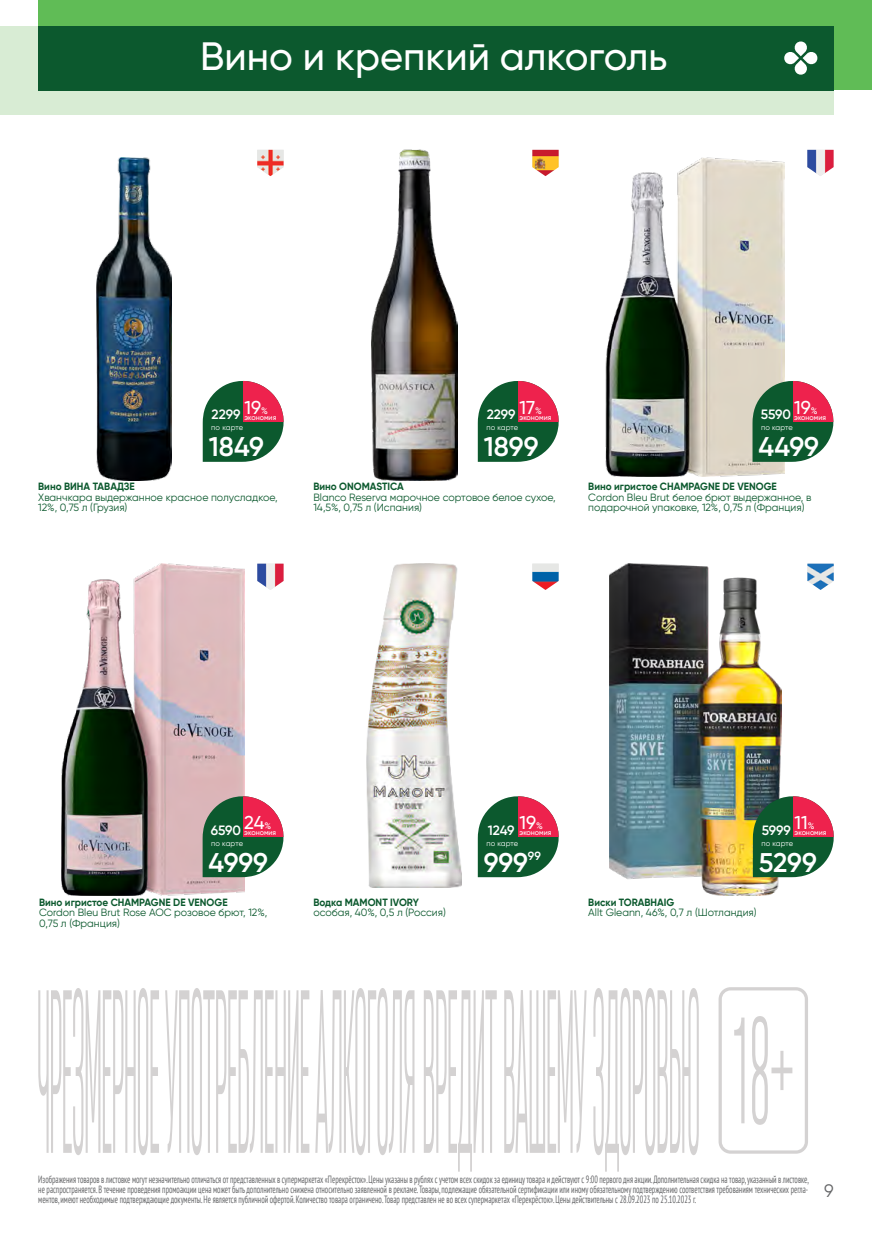
<style>
.page{position:relative;width:872px;height:1234px;background:#fff}
.page>*{position:absolute;margin:0;border:0;box-sizing:border-box;transform-origin:0 0}
.t1{font:500 39.45px "Gilroy";color:#fff}
.t2{font:600 27px "Gilroy";color:#fff}
.t3{font:18px "Gilroy";color:#636466}
.t4{font:600 13.5px "Gilroy";letter-spacing:-.005em;color:#fff}
.t5{font:600 11.85px "Gilroy";color:#fff}
.t6{font:condensed 10.5px/9.8px "PT Sans";color:#636466;text-align:justify;scale:.75 1}
.t7{font:10.5px/10.5px "Gilroy";color:#0c592e}
.t8{font:700 10.5px "Gilroy";color:#0c592e;scale:.95 1}
.t9{font:500 7.5px "Gilroy";color:#fff;scale:.95 1}
.t10{font:7.5px "Gilroy";color:#fff}
</style>
<div class="page">
<div style="left:0;top:26px;width:833px;height:89px;background:#d8ecd4"></div>
<svg style="left:718px;top:987px;width:90px;height:166px"></svg>
<svg style="left:38px;top:988px;width:121px;height:166px"></svg>
<svg style="left:165px;top:988px;width:144px;height:166px"></svg>
<svg style="left:315px;top:988px;width:99px;height:166px"></svg>
<svg style="left:424px;top:990px;width:73px;height:181px"></svg>
<svg style="left:504px;top:990px;width:82px;height:162px"></svg>
<svg style="left:593px;top:988px;width:106px;height:183px"></svg>
<div style="left:38px;top:0;width:834px;height:90px;background:#60bc56"></div>
<div style="left:38px;top:26px;width:795px;height:64px;background:#0c592e"></div>
<svg style="left:784px;top:41px;width:34px;height:34px"></svg>
<img style="left:371px;top:150px;width:86px;height:330px">
<img style="left:609px;top:563px;width:172px;height:332px">
<img style="left:96px;top:157px;width:76px;height:323px">
<img style="left:606px;top:157px;width:178px;height:320px">
<img style="left:61px;top:563px;width:183px;height:332px">
<div style="left:353px;top:554px;width:120px;height:334px;background:#000;opacity:.3"></div>
<img style="left:257px;top:150px;width:26px;height:26px">
<img style="left:532px;top:150px;width:26px;height:26px">
<img style="left:807px;top:150px;width:26px;height:26px">
<img style="left:257px;top:563px;width:26px;height:27px">
<img style="left:532px;top:563px;width:26px;height:27px">
<img style="left:807px;top:563px;width:26px;height:27px">
<svg style="left:203px;top:380px;width:81px;height:81px;background:#33724e"></svg>
<svg style="left:243px;top:381px;width:41px;height:40px;fill:#ee224d"></svg>
<svg style="left:752px;top:380px;width:82px;height:82px;background:#34714c"></svg>
<svg style="left:793px;top:381px;width:41px;height:40px;fill:#ee224d"></svg>
<svg style="left:203px;top:795px;width:81px;height:82px;background:#316d49"></svg>
<svg style="left:243px;top:796px;width:41px;height:40px;fill:#ee224d"></svg>
<svg style="left:478px;top:796px;width:81px;height:81px;background:#31704c"></svg>
<svg style="left:518px;top:796px;width:41px;height:40px;fill:#ee224d"></svg>
<svg style="left:753px;top:795px;width:81px;height:82px;background:#266642"></svg>
<svg style="left:793px;top:796px;width:41px;height:40px;fill:#ee224d"></svg>
<svg style="left:478px;top:381px;width:81px;height:80px;background:#2f6f4b"></svg>
<svg style="left:518px;top:381px;width:41px;height:40px;fill:#ee224d"></svg>
<h1 class="t1" style="left:200px;top:32px;width:468px">Вино и крепкий алкоголь</h1>
<p class="t4" style="left:212px;top:406px;width:58px">2299 <sup>19</sup><sup>%</sup></p>
<p class="t9" style="left:244px;top:413px;width:35px">экономия</p>
<p class="t4" style="left:486px;top:406px;width:57px">2299 <sup>17</sup><sup>%</sup></p>
<p class="t9" style="left:519px;top:413px;width:35px">экономия</p>
<p class="t4" style="left:761px;top:406px;width:58px">5590 <sup>19</sup><sup>%</sup></p>
<p class="t9" style="left:794px;top:413px;width:35px">экономия</p>
<p class="t10" style="left:211px;top:423px;width:33px">по карте</p>
<p class="t10" style="left:486px;top:423px;width:33px">по карте</p>
<p class="t10" style="left:761px;top:423px;width:33px">по карте</p>
<h2 class="t2" style="left:209px;top:430px;width:57px">1849</h2>
<h2 class="t2" style="left:484px;top:430px;width:56px">1899</h2>
<h2 class="t2" style="left:758px;top:430px;width:62px">4499</h2>
<p class="t8" style="left:38px;top:480px;width:103px">Вино ВИНА ТАВАДЗЕ</p>
<p class="t7" style="left:38px;top:492px;width:241px">Хванчкара выдержанное красное полусладкое,<br>12%, 0,75 л (Грузия)</p>
<p class="t8" style="left:313px;top:480px;width:97px">Вино ONOMASTICA</p>
<p class="t7" style="left:313px;top:492px;width:244px">Blanco Reserva марочное сортовое белое сухое,<br>14,5%, 0,75 л (Испания)</p>
<p class="t8" style="left:588px;top:480px;width:200px">Вино игристое CHAMPAGNE DE VENOGE</p>
<p class="t7" style="left:588px;top:492px;width:224px">Cordon Bleu Brut белое брют выдержанное, в подарочной упаковке, 12%, 0,75 л (Франция)</p>
<p class="t4" style="left:211px;top:821px;width:62px">6590 <sup>24</sup><sup>%</sup></p>
<p class="t9" style="left:244px;top:828px;width:35px">экономия</p>
<p class="t4" style="left:488px;top:821px;width:57px">1249 <sup>19</sup><sup>%</sup></p>
<p class="t9" style="left:519px;top:828px;width:35px">экономия</p>
<p class="t4" style="left:761px;top:821px;width:54px">5999 <sup>11</sup><sup>%</sup></p>
<p class="t9" style="left:794px;top:828px;width:35px">экономия</p>
<p class="t10" style="left:211px;top:838px;width:33px">по карте</p>
<p class="t10" style="left:486px;top:838px;width:33px">по карте</p>
<p class="t10" style="left:761px;top:838px;width:33px">по карте</p>
<h2 class="t2" style="left:209px;top:845px;width:61px">4999</h2>
<h2 class="t2" style="left:484px;top:845px;width:46px">999</h2>
<p class="t5" style="left:528px;top:848px;width:14px">99</p>
<h2 class="t2" style="left:759px;top:845px;width:59px">5299</h2>
<p class="t8" style="left:39px;top:895px;width:200px">Вино игристое CHAMPAGNE DE VENOGE</p>
<p class="t7" style="left:39px;top:907px;width:230px">Cordon Bleu Brut Rose AOC розовое брют, 12%,<br>0,75 л (Франция)</p>
<p class="t8" style="left:313px;top:895px;width:113px">Водка MAMONT IVORY</p>
<p class="t7" style="left:313px;top:907px;width:134px">особая, 40%, 0,5 л (Россия)</p>
<p class="t8" style="left:588px;top:895px;width:92px">Виски TORABHAIG</p>
<p class="t7" style="left:588px;top:907px;width:170px">Allt Gleann, 46%, 0,7 л (Шотландия)</p>
<p class="t6" style="left:38px;top:1173px;width:1028px">Изображения товаров в листовке могут незначительно отличаться от представленных в супермаркетах «Перекрёсток». Цены указаны в рублях с учетом всех скидок за единицу товара и действуют с 9:00 первого дня акции. Дополнительная скидка на товар, указанный в листовке, не распространяется. В течение проведения промоакции цена может быть дополнительно снижена относительно заявленной в рекламе. Товары, подлежащие обязательной сертификации или иному обязательному подтверждению соответствия требованиям технических регла&shy;ментов, имеют необходимые подтверждающие документы. Не является публичной офертой. Количество товара ограничено. Товар представлен не во всех супермаркетах «Перекрёсток». Цены действительны с 28.09.2023 по 25.10.2023 г.</p>
<h3 class="t3" style="left:824px;top:1178px;width:11px">9</h3>
</div>
